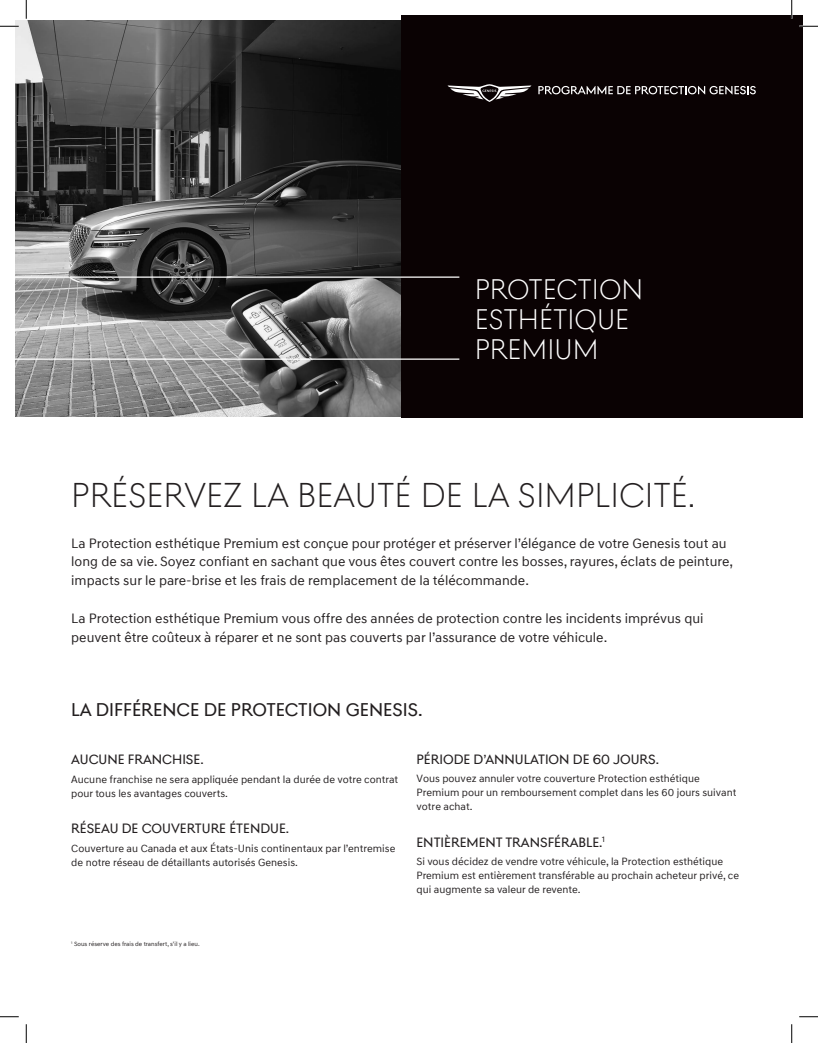
<style>
.page{position:relative;width:818px;height:1043px;background:#fff}
.page>*{position:absolute;margin:0;border:0;box-sizing:border-box;transform-origin:0 0}
.t1{font:300 35px "Genesis Sans Head";color:#231f20}
.t2{font:300 28.75px/30px "Genesis Sans Head";color:#fff}
.t3{font:18.75px "Genesis Sans Head";color:#231f20}
.t4{font:13.75px/18.8px "Genesis Sans Text";color:#231f20}
.t5{font:13.75px "Genesis Sans Head";color:#231f20}
.t6{font:10.62px/13.8px "Genesis Sans Text";color:#231f20}
.t7{font:6.25px "Genesis Sans Text";color:#231f20}
</style>
<div class="page">
<img style="left:15px;top:20px;width:386px;height:396px">
<div style="left:401px;top:15px;width:401px;height:402px;background:#0a0203"></div>
<svg style="left:538px;top:86px;width:217px;height:8px"></svg>
<svg style="left:447px;top:84px;width:84px;height:18px"></svg>
<hr style="left:15px;top:358px;width:444px;height:2px;background:#fff">
<hr style="left:15px;top:276px;width:444px;height:2px;background:#fff">
<svg style="left:0;top:25px;width:19px;height:2px"></svg>
<svg style="left:799px;top:25px;width:19px;height:2px"></svg>
<svg style="left:0;top:1016px;width:19px;height:1px"></svg>
<svg style="left:799px;top:1016px;width:19px;height:1px"></svg>
<svg style="left:25px;top:0;width:2px;height:19px"></svg>
<svg style="left:25px;top:1024px;width:2px;height:18px"></svg>
<svg style="left:790px;top:0;width:2px;height:19px"></svg>
<svg style="left:791px;top:1024px;width:1px;height:18px"></svg>
<h2 class="t2" style="left:474px;top:274px;width:60px">PROTECTI</h2>
<h2 class="t2" style="left:474px;top:274px;width:170px;text-indent:124px">ON<br>EST HÉTIQUE<br>PREMIUM</h2>
<h1 class="t1" style="left:71px;top:475px;width:625px">PRÉSERVEZ LA BEAUTÉ DE LA SIMPLICITÉ.</h1>
<p class="t4" style="left:71px;top:533px;width:663px">La Protection esthétique Premium est conçue pour protéger et préserver l’élégance de votre Genesis tout au long de sa vie. Soyez confiant en sachant que vous êtes couvert contre les bosses, rayures, éclats de peinture, impacts sur le pare-brise et les frais de remplacement de la télécommande.</p>
<p class="t4" style="left:71px;top:608px;width:633px">La Protection esthétique Premium vous offre des années de protection contre les incidents imprévus qui peuvent être coûteux à réparer et ne sont pas couverts par l’assurance de votre véhicule.</p>
<h3 class="t3" style="left:71px;top:698px;width:353px">LA DIFFÉRENCE DE PROTECTION GENESIS.</h3>
<p class="t5" style="left:71px;top:751px;width:134px">AUCUNE FRANCHISE.</p>
<p class="t6" style="left:71px;top:773px;width:328px">Aucune franchise ne sera appliquée pendant la durée de votre contrat pour tous les avantages couverts.</p>
<p class="t5" style="left:71px;top:820px;width:219px">RÉSEAU DE COUVERTURE ÉTENDUE.</p>
<p class="t6" style="left:71px;top:841px;width:325px">Couverture au Canada et aux États-Unis continentaux par l’entremise de notre réseau de détaillants autorisés Genesis.</p>
<p class="t7" style="left:71px;top:940px;width:130px"><sup>1</sup> Sous réserve des frais de transfert, s’il y a lieu.</p>
<p class="t5" style="left:416px;top:751px;width:244px">PÉRIODE D’ANNULATION DE 60 JOURS.</p>
<p class="t6" style="left:416px;top:772px;width:321px">Vous pouvez annuler votre couverture Protection esthétique<br>Premium pour un remboursement complet dans les 60 jours suivant votre achat.</p>
<p class="t5" style="left:416px;top:833px;width:190px">ENTIÈREMENT TRANSFÉRABLE.<sup>1</sup></p>
<p class="t6" style="left:416px;top:854px;width:324px">Si vous décidez de vendre votre véhicule, la Protection esthétique<br>Premium est entièrement transférable au prochain acheteur privé, ce qui augmente sa valeur de revente.</p>
</div>
